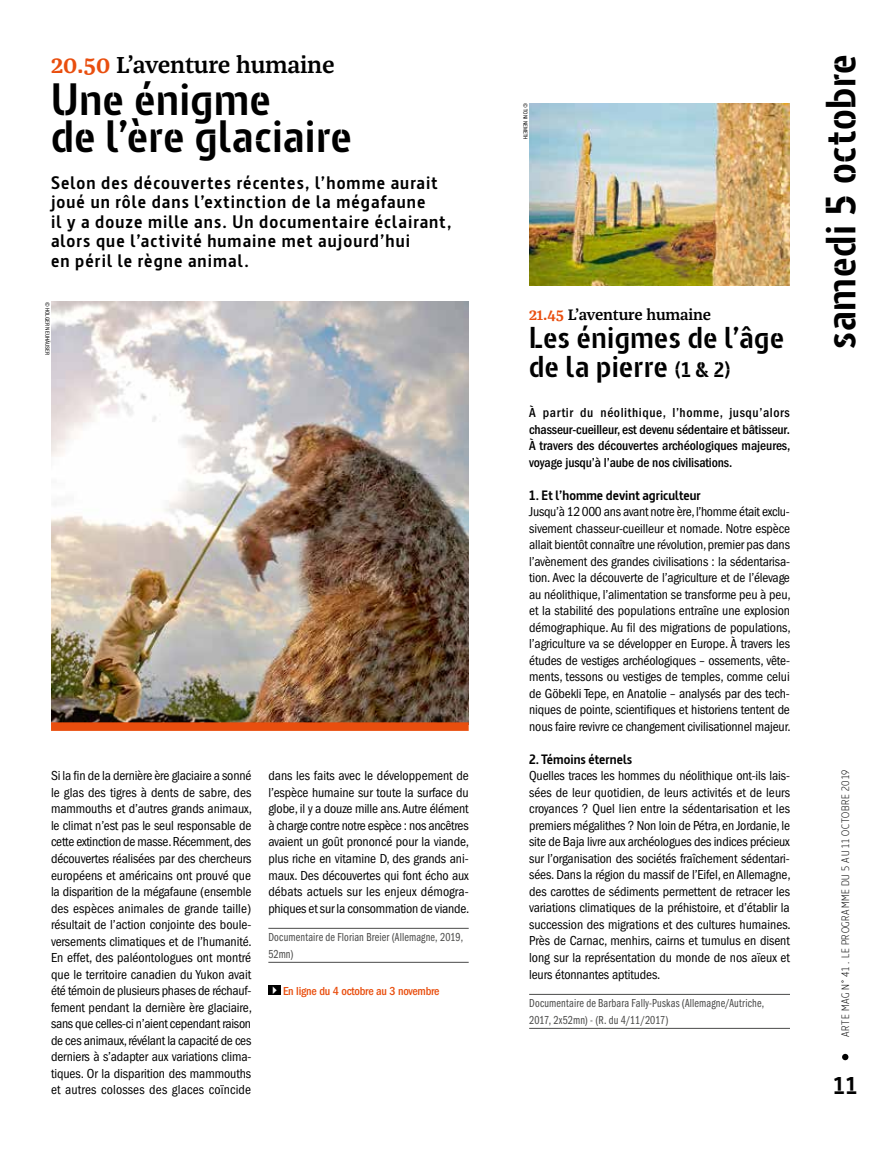
<style>
.page{position:relative;width:893px;height:1149px;background:#fff}
.page>*{position:absolute;margin:0;border:0;box-sizing:border-box;transform-origin:0 0}
.t1{font:700 45px/37.5px "Barna Stencil";letter-spacing:.015em;color:#000}
.t2{font:700 42px "Barna Stencil";letter-spacing:.015em;color:#000}
.t3{font:700 30px/28.5px "Barna Stencil";letter-spacing:.02em;color:#000}
.t4{font:700 24.15px "Barna Stencil";color:#000}
.t5{font:600 24px "Franziska OT";letter-spacing:-.01em;color:#000}
.t6{font:700 18px/19.5px "Barna";letter-spacing:.06em;color:#000}
.t7{font:600 15.75px "Franziska OT";letter-spacing:-.01em;color:#000}
.t8{font:condensed 13.5px/16.5px "ITC Franklin Gothic Std";letter-spacing:-.01em;color:#000;text-align:justify}
.t9{font:500 condensed 13.5px/16.5px "ITC Franklin Gothic Std";letter-spacing:-.01em;color:#000;text-align:justify}
.t10{font:700 13.5px "Barna";color:#000}
.t11{font:12px/16.5px "ITC Franklin Gothic Std Bk Cp";letter-spacing:.015em;color:#4a4a49}
.t12{font:500 condensed 12px "ITC Franklin Gothic Std";letter-spacing:-.02em;color:#e94e0e}
.t13{font:300 10.5px "Barna";letter-spacing:.065em;color:#000}
.t14{font:condensed 6px "ITC Franklin Gothic Std";color:#000}
.s1{color:#e94e0e}
.s2{color:#fff}
.s3{font-size:21px}
</style>
<div class="page">
<svg style="left:842px;top:1053px;width:6px;height:6px"></svg>
<img style="left:51px;top:301px;width:418px;height:421px">
<div style="left:51px;top:722px;width:418px;height:8px;background:#e94e0e"></div>
<hr style="left:268px;top:927px;width:201px;height:1px;background:#4a4a49">
<hr style="left:268px;top:961px;width:201px;height:1px;background:#4a4a49">
<div style="left:268px;top:984px;width:12px;height:10px;background:#000"></div>
<hr style="left:529px;top:993px;width:261px;height:1px;background:#4a4a49">
<hr style="left:529px;top:1027px;width:261px;height:1px;background:#4a4a49">
<img style="left:529px;top:103px;width:261px;height:182px">
<h3 class="t5" style="left:51px;top:51px;width:285px"><span class="s1">20.50</span> L’aventure humaine</h3>
<h1 class="t1" style="left:51px;top:80px;width:302px">Une énigme<br>de l’ère glaciaire</h1>
<h3 class="t6" style="left:51px;top:173px;width:402px">Selon des découvertes récentes, l’homme aurait joué un rôle dans l’extinction de la mégafaune<br>il y a douze mille ans. Un documentaire éclairant, alors que l’activité humaine met aujourd’hui<br>en péril le règne animal.</h3>
<p class="t14" style="left:51px;top:301px;width:55px;rotate:90deg">© HOLGER NEUHÄUSER</p>
<p class="t8" style="left:51px;top:767px;width:203px">Si la fin de la dernière ère glaciaire a sonné le glas des tigres à dents de sabre, des mammouths et d’autres grands animaux, le climat n’est pas le seul responsable de cette extinction de masse. Récemment, des découvertes réalisées par des chercheurs européens et américains ont prouvé que la disparition de la mégafaune (ensemble des espèces animales de grande taille) résultait de l’action conjointe des boule&shy;versements climatiques et de l’humanité.<br>En effet, des paléontologues ont montré que le territoire canadien du Yukon avait été témoin de plusieurs phases de réchauf&shy;fement pendant la dernière ère glaciaire, sans que celles-ci n’aient cependant raison de ces animaux, révélant la capacité de ces derniers à s’adapter aux variations clima&shy;tiques. Or la disparition des mammouths et autres colosses des glaces coïncide</p>
<p class="t8" style="left:268px;top:767px;width:203px">dans les faits avec le développement de l’espèce humaine sur toute la surface du globe, il y a douze mille ans. Autre élément à charge contre notre espèce : nos ancêtres avaient un goût prononcé pour la viande, plus riche en vitamine D, des grands ani&shy;maux. Des découvertes qui font écho aux débats actuels sur les enjeux démogra&shy;phiques et sur la consommation de viande.</p>
<p class="t11" style="left:268px;top:928px;width:196px">Documentaire de Florian Breier (Allemagne, 2019,<br>52mn)</p>
<p class="t12" style="left:268px;top:984px;width:173px"><span class="s2">✔</span> En ligne du 4 octobre au 3 novembre</p>
<p class="t14" style="left:529px;top:103px;width:37px;rotate:90deg">© TONI NEMETH</p>
<p class="t7" style="left:529px;top:305px;width:183px"><span class="s1">21.45</span> L’aventure humaine</p>
<h3 class="t3" style="left:529px;top:323px;width:256px">Les énigmes de l’âge de la pierre <span class="s3">(1 &amp; 2)</span></h3>
<p class="t9" style="left:529px;top:404px;width:263px">À partir du néolithique, l’homme, jusqu’alors chasseur-cueilleur, est devenu sédentaire et bâtisseur.<br>À travers des découvertes archéologiques majeures, voyage jusqu’à l’aube de nos civilisations.</p>
<p class="t10" style="left:529px;top:486px;width:173px">1. Et l’homme devint agriculteur</p>
<p class="t8" style="left:529px;top:503px;width:263px">Jusqu’à 12000 ans avant notre ère, l’homme était exclu&shy;sivement chasseur-cueilleur et nomade. Notre espèce allait bientôt connaître une révolution, premier pas dans l’avènement des grandes civilisations : la sédentarisa&shy;tion. Avec la découverte de l’agriculture et de l’élevage au néolithique, l’alimentation se transforme peu à peu, et la stabilité des populations entraîne une explosion démographique. Au fil des migrations de populations, l’agriculture va se développer en Europe. À travers les études de vestiges archéologiques – ossements, vête&shy;ments, tessons ou vestiges de temples, comme celui de Göbekli Tepe, en Anatolie – analysés par des tech&shy;niques de pointe, scientifiques et historiens tentent de nous faire revivre ce changement civilisationnel majeur.</p>
<p class="t10" style="left:529px;top:750px;width:105px">2. Témoins éternels</p>
<p class="t8" style="left:529px;top:767px;width:263px">Quelles traces les hommes du néolithique ont-ils lais&shy;sées de leur quotidien, de leurs activités et de leurs croyances ? Quel lien entre la sédentarisation et les premiers mégalithes ? Non loin de Pétra, en Jordanie, le site de Baja livre aux archéologues des indices précieux sur l’organisation des sociétés fraîchement sédentari&shy;sées. Dans la région du massif de l’Eifel, en Allemagne, des carottes de sédiments permettent de retracer les variations climatiques de la préhistoire, et d’établir la succession des migrations et des cultures humaines.<br>Près de Carnac, menhirs, cairns et tumulus en disent long sur la représentation du monde de nos aïeux et leurs étonnantes aptitudes.</p>
<p class="t11" style="left:529px;top:994px;width:236px">Documentaire de Barbara Fally-Puskas (Allemagne/Autriche,<br>2017, 2x52mn) - (R. du 4/11/2017)</p>
<h2 class="t2" style="left:815px;top:349px;width:297px;rotate:-90deg">samedi 5 octobre</h2>
<p class="t13" style="left:839px;top:1036px;width:268px;rotate:-90deg">ARTE MAG N° 41 . LE PROGRAMME DU 5 AU 11 OCTOBRE 2019</p>
<h3 class="t4" style="left:833px;top:1070px;width:25px">11</h3>
</div>
